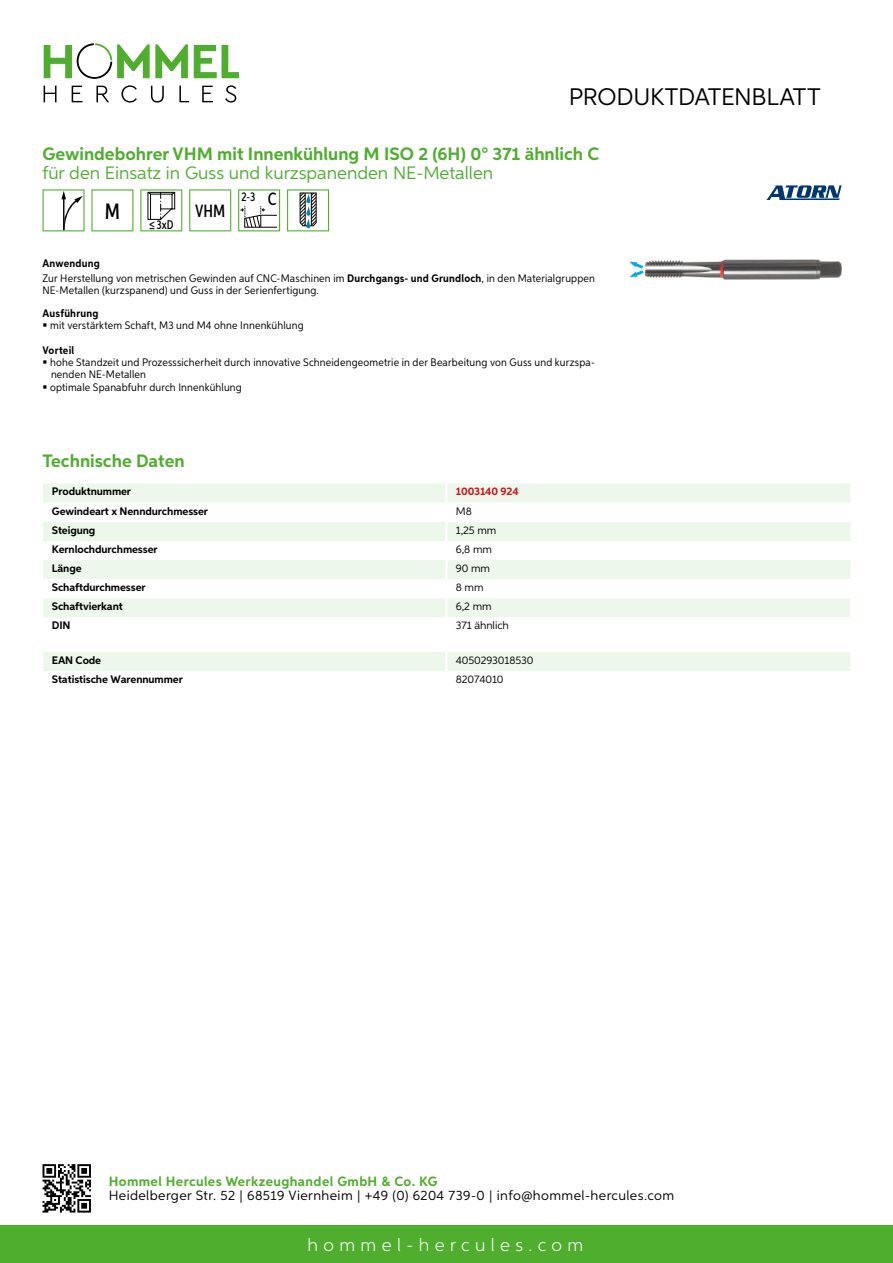
<style>
.page{position:relative;width:893px;height:1263px;background:#fff}
.page>*{position:absolute;margin:0;border:0;box-sizing:border-box;transform-origin:0 0}
.t1{font:24px "Aspira";letter-spacing:-.01em;color:#000}
.t2{font:500 22.2px "Aspira XX Nar";color:#000}
.t3{font:700 18px "Aspira";color:#50ae2f}
.t4{font:18px "Aspira";color:#50ae2f}
.t5{font:300 18px "Aspira";letter-spacing:.3em;color:#fff}
.t6{font:500 17.85px "Aspira XX Nar";color:#000}
.t7{font:13.5px "Aspira";letter-spacing:.03em;color:#000}
.t8{font:700 13.5px "Aspira";letter-spacing:.03em;color:#50ae2f}
.t9{font:500 12.6px "Aspira XX Nar";color:#000}
.t10{font:10.95px/12.5px "Aspira Nar";letter-spacing:.015em;color:#000}
.t11{font:700 10.95px "Aspira";letter-spacing:-.01em;color:#000}
.t12{font:10.95px "Aspira";letter-spacing:-.01em;color:#000}
.t13{font:700 10.95px "Aspira Nar";letter-spacing:.02em;color:#000}
.t14{font:700 10.95px "Aspira";letter-spacing:-.01em;color:#cd1013}
.s1{font-size:17.85px}
.s2{font-weight:700}
</style>
<div class="page">
<div style="left:0;top:1226px;width:893px;height:37px;background:#50ae2f"></div>
<svg style="left:43px;top:1164px;width:48px;height:48px"></svg>
<svg style="left:194px;top:45px;width:45px;height:33px"></svg>
<svg style="left:44px;top:43px;width:144px;height:36px"></svg>
<svg style="left:44px;top:86px;width:13px;height:16px"></svg>
<svg style="left:72px;top:86px;width:10px;height:16px"></svg>
<svg style="left:96px;top:86px;width:13px;height:16px"></svg>
<svg style="left:121px;top:85px;width:16px;height:18px"></svg>
<svg style="left:151px;top:86px;width:13px;height:17px"></svg>
<svg style="left:179px;top:86px;width:10px;height:16px"></svg>
<svg style="left:202px;top:86px;width:11px;height:16px"></svg>
<svg style="left:225px;top:85px;width:11px;height:18px"></svg>
<div style="left:43px;top:484px;width:807px;height:18px;background:#eef7eb"></div>
<svg style="left:43px;top:522px;width:807px;height:95px;fill:#eef7eb"></svg>
<hr style="left:445px;top:483px;width:3px;height:20px;background:#fff">
<hr style="left:445px;top:522px;width:3px;height:19px;background:#fff">
<hr style="left:445px;top:541px;width:3px;height:19px;background:#fff">
<hr style="left:445px;top:560px;width:3px;height:19px;background:#fff">
<hr style="left:445px;top:579px;width:3px;height:19px;background:#fff">
<hr style="left:445px;top:598px;width:3px;height:19px;background:#fff">
<div style="left:43px;top:652px;width:807px;height:19px;background:#eef7eb"></div>
<svg style="left:43px;top:189px;width:42px;height:42px"></svg>
<svg style="left:91px;top:189px;width:42px;height:42px"></svg>
<svg style="left:140px;top:189px;width:42px;height:42px"></svg>
<svg style="left:189px;top:189px;width:42px;height:42px"></svg>
<svg style="left:238px;top:189px;width:42px;height:42px"></svg>
<svg style="left:287px;top:189px;width:42px;height:42px"></svg>
<svg style="left:629px;top:262px;width:15px;height:15px"></svg>
<img style="left:644px;top:259px;width:198px;height:21px">
<svg style="left:766px;top:185px;width:76px;height:15px"></svg>
<h1 class="t1" style="left:569px;top:82px;width:253px">Produktdatenblatt</h1>
<h3 class="t3" style="left:43px;top:142px;width:558px">Gewindebohrer VHM mit Innenkühlung M ISO 2 (6H) 0° 371 ähnlich C</h3>
<h3 class="t4" style="left:43px;top:162px;width:452px">für den Einsatz in Guss und kurzspanenden NE-Metallen</h3>
<h2 class="t2" style="left:105px;top:197px;width:17px">M</h2>
<p class="t9" style="left:149px;top:217px;width:26px">≤3xD</p>
<h3 class="t6" style="left:195px;top:200px;width:32px">VHM</h3>
<p class="t9" style="left:241px;top:189px;width:37px">2-3 <span class="s1">C</span></p>
<p class="t10" style="left:43px;top:256px;width:554px;line-height:15.1px"><span class="s2">Anwendung<br></span>Zur Herstellung von metrischen Gewinden auf CNC-Maschinen im <span class="s2">Durchgangs- und Grundloch</span>, in den Materialgruppen</p>
<p class="t10" style="left:43px;top:284px;width:278px">NE-Metallen (kurzspanend) und Guss in der Serienfertigung.</p>
<p class="t13" style="left:43px;top:306px;width:58px">Ausführung</p>
<p class="t10" style="left:50px;top:319px;width:255px">mit verstärktem Schaft, M3 und M4 ohne Innenkühlung</p>
<p class="t13" style="left:43px;top:343px;width:33px">Vorteil</p>
<p class="t10" style="left:50px;top:356px;width:546px">hohe Standzeit und Prozesssicherheit durch innovative Schneidengeometrie in der Bearbeitung von Guss und kurzspa&shy;nenden NE-Metallen<br>optimale Spanabfuhr durch Innenkühlung</p>
<h3 class="t3" style="left:43px;top:449px;width:144px">Technische Daten</h3>
<p class="t11" style="left:52px;top:485px;width:81px">Produktnummer</p>
<p class="t14" style="left:456px;top:485px;width:65px">1003140 924</p>
<p class="t11" style="left:52px;top:504px;width:158px">Gewindeart x Nenndurchmesser</p>
<p class="t12" style="left:456px;top:504px;width:17px">M8</p>
<p class="t11" style="left:52px;top:523px;width:45px">Steigung</p>
<p class="t12" style="left:456px;top:523px;width:42px">1,25 mm</p>
<p class="t11" style="left:52px;top:542px;width:107px">Kernlochdurchmesser</p>
<p class="t12" style="left:456px;top:542px;width:38px">6,8 mm</p>
<p class="t11" style="left:52px;top:561px;width:31px">Länge</p>
<p class="t12" style="left:456px;top:561px;width:36px">90 mm</p>
<p class="t11" style="left:52px;top:581px;width:95px">Schaftdurchmesser</p>
<p class="t12" style="left:456px;top:581px;width:29px">8 mm</p>
<p class="t11" style="left:52px;top:600px;width:72px">Schaftvierkant</p>
<p class="t12" style="left:456px;top:600px;width:37px">6,2 mm</p>
<p class="t11" style="left:52px;top:619px;width:20px">DIN</p>
<p class="t12" style="left:456px;top:619px;width:55px">371 ähnlich</p>
<p class="t11" style="left:52px;top:653px;width:51px">EAN Code</p>
<p class="t12" style="left:456px;top:653px;width:79px">4050293018530</p>
<p class="t11" style="left:52px;top:672px;width:132px">Statistische Warennummer</p>
<p class="t12" style="left:456px;top:673px;width:49px">82074010</p>
<p class="t8" style="left:109px;top:1172px;width:330px">Hommel Hercules Werkzeughandel GmbH &amp; Co. KG</p>
<p class="t7" style="left:109px;top:1187px;width:567px">Heidelberger Str. 52 | 68519 Viernheim | +49 (0) 6204 739-0 | info@hommel-hercules.com</p>
<h3 class="t5" style="left:307px;top:1234px;width:277px">hommel-hercules.com</h3>
</div>
